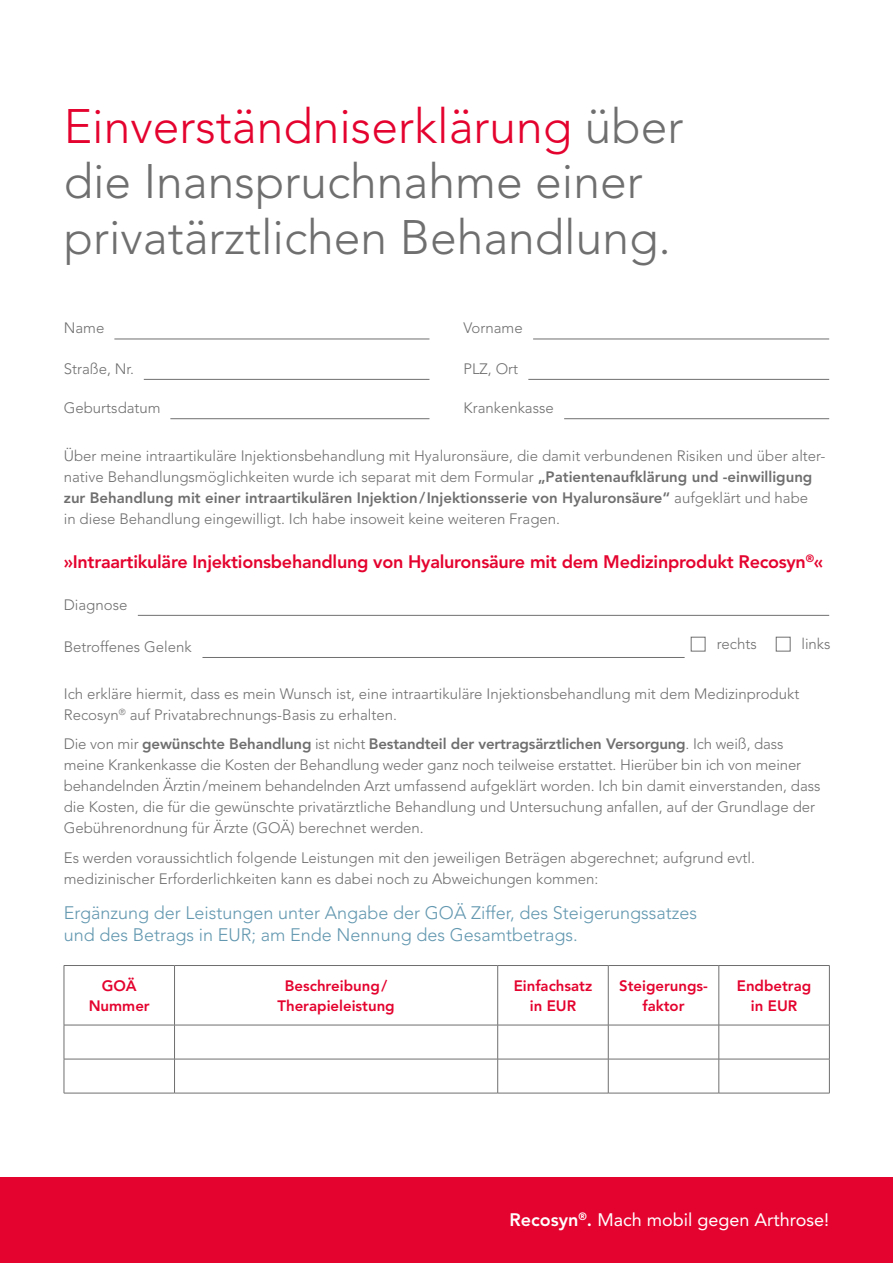
<style>
.page{position:relative;width:893px;height:1263px;background:#fff}
.page>*{position:absolute;margin:0;border:0;box-sizing:border-box;transform-origin:0 0}
.t1{font:300 48px/55.5px "Avenir LT Std";color:#706f6f}
.t2{font:300 18px/22.5px "Avenir LT Std";color:#6398b0}
.t3{font:800 18px "Avenir LT Std";letter-spacing:-.015em;color:#e4032e}
.t4{font:18px "Avenir LT Std";color:#fff}
.t5{font:300 15px/21px "Avenir LT Std";color:#706f6f}
.t6{font:800 15px/19.5px "Avenir LT Std";color:#e4032e;text-align:center}
.s1{color:#e4032e}
.s2{font-weight:800}
</style>
<div class="page">
<div style="left:0;top:1178px;width:893px;height:85px;background:#e4032e"></div>
<div style="left:691px;top:637px;width:14px;height:14px;border:1px solid #706f6f"></div>
<div style="left:776px;top:637px;width:14px;height:14px;border:1px solid #706f6f"></div>
<hr style="left:114px;top:339px;width:315px;height:1px;background:#706f6f">
<hr style="left:533px;top:339px;width:296px;height:1px;background:#706f6f">
<hr style="left:144px;top:379px;width:285px;height:1px;background:#706f6f">
<hr style="left:528px;top:379px;width:301px;height:1px;background:#706f6f">
<hr style="left:170px;top:418px;width:259px;height:1px;background:#706f6f">
<hr style="left:564px;top:418px;width:265px;height:1px;background:#706f6f">
<hr style="left:138px;top:615px;width:691px;height:1px;background:#706f6f">
<hr style="left:202px;top:657px;width:483px;height:1px;background:#706f6f">
<hr style="left:64px;top:965px;width:111px;height:1px;background:#706f6f">
<hr style="left:64px;top:966px;width:1px;height:59px;background:#706f6f">
<hr style="left:175px;top:965px;width:323px;height:1px;background:#706f6f">
<hr style="left:174px;top:966px;width:1px;height:59px;background:#706f6f">
<hr style="left:498px;top:965px;width:110px;height:1px;background:#706f6f">
<hr style="left:497px;top:966px;width:1px;height:59px;background:#706f6f">
<hr style="left:608px;top:965px;width:111px;height:1px;background:#706f6f">
<hr style="left:608px;top:966px;width:1px;height:59px;background:#706f6f">
<hr style="left:719px;top:965px;width:111px;height:1px;background:#706f6f">
<hr style="left:719px;top:966px;width:1px;height:59px;background:#706f6f">
<hr style="left:829px;top:966px;width:1px;height:59px;background:#706f6f">
<hr style="left:64px;top:1025px;width:111px;height:1px;background:#706f6f">
<hr style="left:64px;top:1025px;width:1px;height:34px;background:#706f6f">
<hr style="left:175px;top:1025px;width:323px;height:1px;background:#706f6f">
<hr style="left:174px;top:1025px;width:1px;height:34px;background:#706f6f">
<hr style="left:498px;top:1025px;width:110px;height:1px;background:#706f6f">
<hr style="left:497px;top:1025px;width:1px;height:34px;background:#706f6f">
<hr style="left:608px;top:1025px;width:111px;height:1px;background:#706f6f">
<hr style="left:608px;top:1025px;width:1px;height:34px;background:#706f6f">
<hr style="left:719px;top:1025px;width:111px;height:1px;background:#706f6f">
<hr style="left:719px;top:1025px;width:1px;height:34px;background:#706f6f">
<hr style="left:829px;top:1025px;width:1px;height:34px;background:#706f6f">
<hr style="left:64px;top:1059px;width:111px;height:1px;background:#706f6f">
<hr style="left:64px;top:1059px;width:1px;height:34px;background:#706f6f">
<hr style="left:175px;top:1059px;width:323px;height:1px;background:#706f6f">
<hr style="left:174px;top:1059px;width:1px;height:34px;background:#706f6f">
<hr style="left:498px;top:1059px;width:110px;height:1px;background:#706f6f">
<hr style="left:497px;top:1059px;width:1px;height:34px;background:#706f6f">
<hr style="left:608px;top:1059px;width:111px;height:1px;background:#706f6f">
<hr style="left:608px;top:1059px;width:1px;height:34px;background:#706f6f">
<hr style="left:719px;top:1059px;width:111px;height:1px;background:#706f6f">
<hr style="left:719px;top:1059px;width:1px;height:34px;background:#706f6f">
<hr style="left:829px;top:1059px;width:1px;height:34px;background:#706f6f">
<hr style="left:64px;top:1093px;width:111px;height:1px;background:#706f6f">
<hr style="left:175px;top:1093px;width:323px;height:1px;background:#706f6f">
<hr style="left:498px;top:1093px;width:110px;height:1px;background:#706f6f">
<hr style="left:608px;top:1093px;width:111px;height:1px;background:#706f6f">
<hr style="left:719px;top:1093px;width:111px;height:1px;background:#706f6f">
<h1 class="t1" style="left:64px;top:98px;width:621px"><span class="s1">Einverständniserklärung</span> über die Inanspruchnahme einer privatärztlichen Behandlung.</h1>
<p class="t5" style="left:64px;top:318px;width:42px">Name</p>
<p class="t5" style="left:463px;top:318px;width:61px">Vorname</p>
<p class="t5" style="left:64px;top:358px;width:72px">Straße, Nr.</p>
<p class="t5" style="left:463px;top:358px;width:56px">PLZ, Ort</p>
<p class="t5" style="left:64px;top:398px;width:98px">Geburtsdatum</p>
<p class="t5" style="left:463px;top:398px;width:92px">Krankenkasse</p>
<p class="t5" style="left:64px;top:445px;width:763px">Über meine intraartikuläre Injektionsbehandlung mit Hyaluronsäure, die damit verbundenen Risiken und über alter&shy;native Behandlungsmöglichkeiten wurde ich separat mit dem Formular <span class="s2">„Patientenaufklärung und -einwilligung zur Behandlung mit einer intraartikulären Injektion/Injektionsserie von Hyaluronsäure“</span> aufgeklärt und habe<br>in diese Behandlung eingewilligt. Ich habe insoweit keine weiteren Fragen.</p>
<p class="t3" style="left:64px;top:551px;width:761px">»Intraartikuläre Injektionsbehandlung von Hyaluronsäure mit dem Medizinprodukt Recosyn<sup>®</sup>«</p>
<p class="t5" style="left:64px;top:594px;width:65px">Diagnose</p>
<p class="t5" style="left:64px;top:636px;width:129px">Betroffenes Gelenk</p>
<p class="t5" style="left:64px;top:683px;width:737px">Ich erkläre hiermit, dass es mein Wunsch ist, eine intraartikuläre Injektionsbehandlung mit dem Medizinprodukt<br>Recosyn<sup>®</sup> auf Privatabrechnungs-Basis zu erhalten.</p>
<p class="t5" style="left:64px;top:733px;width:758px">Die von mir <span class="s2">gewünschte Behandlung</span> ist nicht <span class="s2">Bestandteil der vertragsärztlichen Versorgung</span>. Ich weiß, dass meine Krankenkasse die Kosten der Behandlung weder ganz noch teilweise erstattet. Hierüber bin ich von meiner behandelnden Ärztin/meinem behandelnden Arzt umfassend aufgeklärt worden. Ich bin damit einverstanden, dass die Kosten, die für die gewünschte privatärztliche Behandlung und Untersuchung anfallen, auf der Grundlage der Gebührenordnung für Ärzte (GOÄ) berechnet werden.</p>
<p class="t5" style="left:64px;top:847px;width:693px">Es werden voraussichtlich folgende Leistungen mit den jeweiligen Beträgen abgerechnet; aufgrund evtl. medizinischer Erforderlichkeiten kann es dabei noch zu Abweichungen kommen:</p>
<p class="t2" style="left:64px;top:901px;width:635px">Ergänzung der Leistungen unter Angabe der GOÄ Ziffer, des Steigerungssatzes und des Betrags in EUR; am Ende Nennung des Gesamtbetrags.</p>
<p class="t5" style="left:717px;top:633px;width:42px">rechts</p>
<p class="t5" style="left:801px;top:633px;width:31px">links</p>
<p class="t6" style="left:89px;top:976px;width:63px">GOÄ<br>Nummer</p>
<p class="t6" style="left:277px;top:976px;width:119px">Beschreibung /<br>Therapieleistung</p>
<p class="t6" style="left:514px;top:976px;width:80px">Einfachsatz in EUR</p>
<p class="t6" style="left:619px;top:976px;width:90px">Steigerungs&shy;faktor</p>
<p class="t6" style="left:737px;top:976px;width:76px">Endbetrag in EUR</p>
<p class="t4" style="left:509px;top:1209px;width:321px"><span class="s2">Recosyn</span><sup>®</sup><span class="s2">.</span> Mach mobil gegen Arthrose!</p>
</div>
